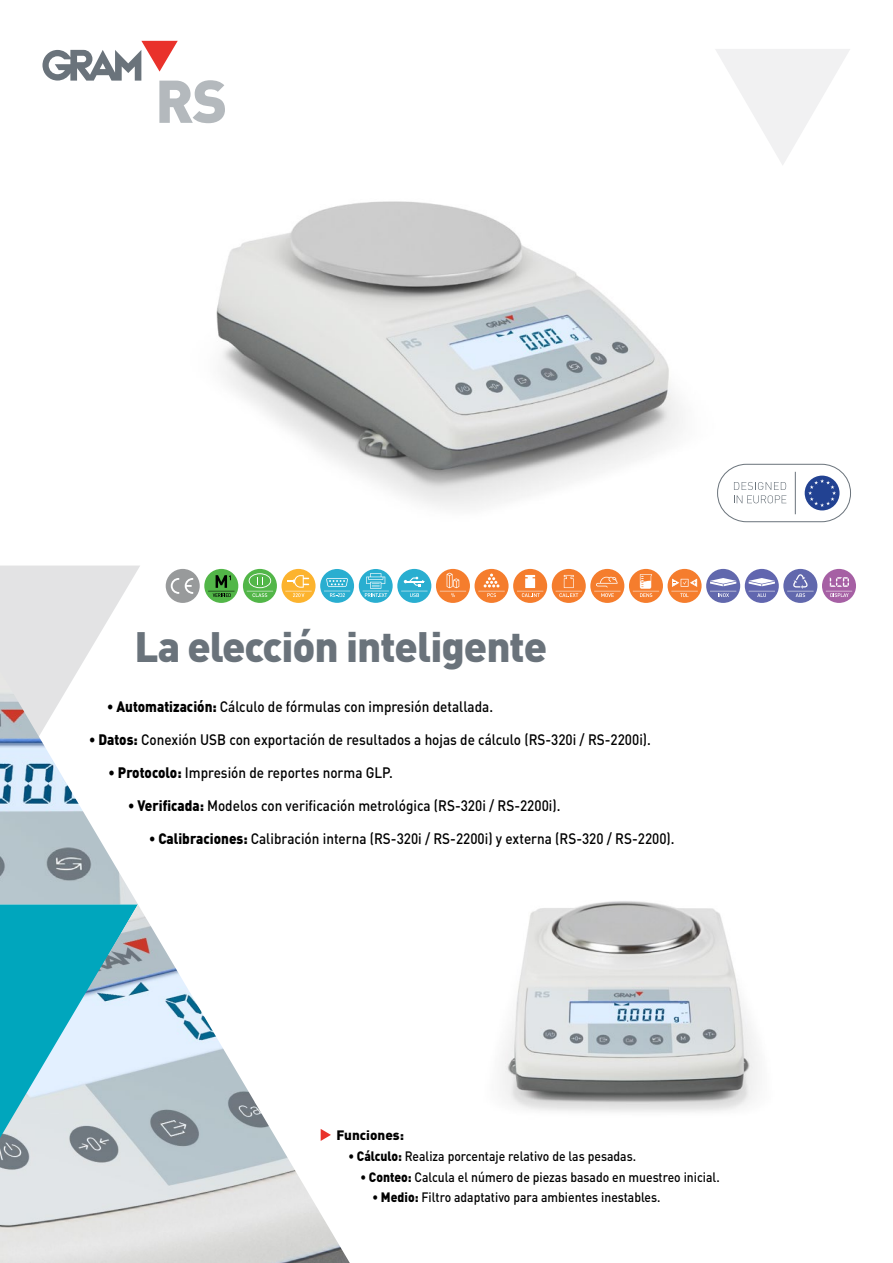
<style>
.page{position:relative;width:893px;height:1263px;background:#fff}
.page>*{position:absolute;margin:0;border:0;box-sizing:border-box;transform-origin:0 0}
.t1{font:900 59.4px "DIN";color:#b4b9bd}
.t2{font:900 42px "DIN";letter-spacing:-.025em;color:#6a737b}
.t3{font:500 15px "DIN Pro";color:#000;scale:.9 1}
.Funciones{font:500 13.5px "DIN Pro";color:#000;scale:.9 1}
.Funciones-2{font:900 13.5px "DIN Pro";color:#000}
.s1{font-weight:900}
</style>
<div class="page">
<img style="left:216px;top:201px;width:467px;height:306px">
<img style="left:502px;top:901px;width:256px;height:211px">
<svg style="left:0;top:565px;width:140px;height:106px"></svg>
<img style="left:0;top:671px;width:138px;height:233px">
<img style="left:0;top:904px;width:350px;height:359px">
<svg style="left:42px;top:41px;width:136px;height:40px"></svg>
<svg style="left:715px;top:49px;width:135px;height:116px"></svg>
<svg style="left:717px;top:464px;width:134px;height:58px"></svg>
<svg style="left:281px;top:569px;width:35px;height:34px"></svg>
<svg style="left:285px;top:575px;width:27px;height:22px"></svg>
<div style="left:359px;top:569px;width:34px;height:34px;background:#29aed0;border-radius:50%"></div>
<svg style="left:363px;top:573px;width:26px;height:24px"></svg>
<div style="left:320px;top:569px;width:34px;height:34px;background:#29aed0;border-radius:50%"></div>
<svg style="left:324px;top:578px;width:26px;height:19px"></svg>
<div style="left:243px;top:569px;width:34px;height:34px;background:#52b648;border-radius:50%"></div>
<svg style="left:247px;top:573px;width:26px;height:24px"></svg>
<div style="left:166px;top:569px;width:34px;height:34px;background:#989a9b;border-radius:50%"></div>
<svg style="left:171px;top:578px;width:8px;height:16px"></svg>
<svg style="left:185px;top:578px;width:8px;height:16px"></svg>
<div style="left:204px;top:569px;width:34px;height:34px;background:#52b648;border-radius:50%"></div>
<svg style="left:208px;top:575px;width:26px;height:22px"></svg>
<div style="left:397px;top:569px;width:34px;height:34px;background:#29aed0;border-radius:50%"></div>
<svg style="left:401px;top:577px;width:27px;height:20px"></svg>
<div style="left:436px;top:569px;width:34px;height:34px;background:#f57d2d;border-radius:50%"></div>
<svg style="left:440px;top:573px;width:26px;height:24px"></svg>
<div style="left:513px;top:569px;width:34px;height:34px;background:#f57d2d;border-radius:50%"></div>
<svg style="left:517px;top:575px;width:26px;height:22px"></svg>
<div style="left:475px;top:569px;width:34px;height:34px;background:#f57d2d;border-radius:50%"></div>
<svg style="left:478px;top:574px;width:27px;height:23px"></svg>
<div style="left:668px;top:569px;width:34px;height:34px;background:#f57d2d;border-radius:50%"></div>
<svg style="left:671px;top:579px;width:27px;height:18px"></svg>
<div style="left:590px;top:569px;width:34px;height:34px;background:#f57d2d;border-radius:50%"></div>
<svg style="left:594px;top:577px;width:27px;height:20px"></svg>
<div style="left:822px;top:569px;width:34px;height:34px;background:#a660a4;border-radius:50%"></div>
<svg style="left:826px;top:577px;width:26px;height:20px"></svg>
<div style="left:783px;top:569px;width:34px;height:34px;background:#6168ad;border-radius:50%"></div>
<svg style="left:787px;top:574px;width:27px;height:23px"></svg>
<div style="left:706px;top:569px;width:34px;height:34px;background:#6168ad;border-radius:50%"></div>
<svg style="left:710px;top:578px;width:26px;height:19px"></svg>
<div style="left:745px;top:569px;width:34px;height:34px;background:#6166af;border-radius:50%"></div>
<svg style="left:749px;top:578px;width:26px;height:19px"></svg>
<div style="left:629px;top:569px;width:34px;height:34px;background:#f57d2d;border-radius:50%"></div>
<svg style="left:633px;top:574px;width:26px;height:23px"></svg>
<div style="left:552px;top:569px;width:34px;height:34px;background:#f57d2d;border-radius:50%"></div>
<svg style="left:556px;top:575px;width:26px;height:22px"></svg>
<svg style="left:321px;top:1129px;width:10px;height:12px"></svg>
<p class="t1" style="left:155px;top:62px;width:74px">RS</p>
<p class="t2" style="left:135px;top:619px;width:414px">La elección inteligente</p>
<p class="t3" style="left:107px;top:696px;width:430px"><span class="s1">• Automatización:</span> Cálculo de fórmulas con impresión detallada.</p>
<p class="t3" style="left:89px;top:729px;width:626px"><span class="s1">• Datos:</span> Conexión USB con exportación de resultados a hojas de cálculo (RS-320i / RS-2200i).</p>
<p class="t3" style="left:109px;top:762px;width:318px"><span class="s1">• Protocolo:</span> Impresión de reportes norma GLP.</p>
<p class="t3" style="left:128px;top:795px;width:482px"><span class="s1">• Verificada:</span> Modelos con verificación metrológica (RS-320i / RS-2200i).</p>
<p class="t3" style="left:149px;top:828px;width:586px"><span class="s1">• Calibraciones:</span> Calibración interna (RS-320i / RS-2200i) y externa (RS-320 / RS-2200).</p>
<p class="Funciones-2" style="left:337px;top:1126px;width:69px">Funciones:</p>
<p class="Funciones" style="left:349px;top:1147px;width:321px"><span class="s1">• Cálculo:</span> Realiza porcentaje relativo de las pesadas.</p>
<p class="Funciones" style="left:361px;top:1168px;width:401px"><span class="s1">• Conteo:</span> Calcula el número de piezas basado en muestreo inicial.</p>
<p class="Funciones" style="left:373px;top:1188px;width:321px"><span class="s1">• Medio:</span> Filtro adaptativo para ambientes inestables.</p>
</div>
